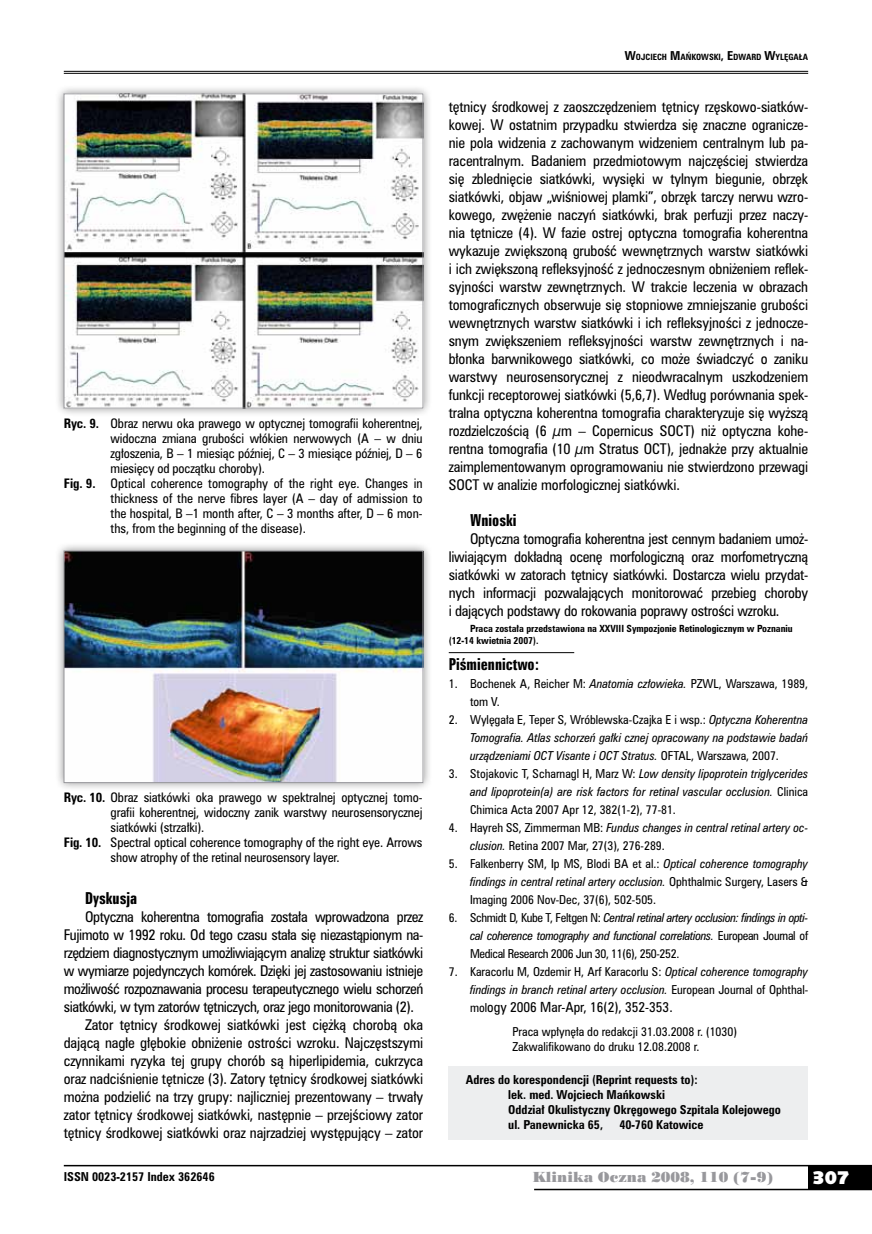
<style>
.page{position:relative;width:872px;height:1234px;background:#fff}
.page>*{position:absolute;margin:0;border:0;box-sizing:border-box;transform-origin:0 0}
.t1{font:18px "Humanst 531 U Blk PL";color:#fff}
.t2{font:15px "Zurich Bd X Cn PL";color:#000}
.t3{font:13.5px/18px "Zurich Cn PL";letter-spacing:-.01em;color:#000;text-align:justify}
.t4{font:13.5px "Zurich Cn PL";letter-spacing:-.03em;color:#000}
.t5{font:13.5px "Poster Bodoni PL";color:#98989c}
.t6{font:12.75px "Zurich Cn PL";color:#000}
.t7{font:12px "Zurich Cn PL";letter-spacing:-.01em;color:#000}
.t8{font:italic 11.25px/18px "Zurich Cn PL";color:#000;text-align:justify}
.t9{font:11.25px/18px "Zurich Cn PL";color:#000}
.t10{font:700 11.25px/15px "Zurich Cn PL";color:#000}
.t11{font:700 9px/12px "Zurich Cn PL";color:#000}
.t12{font:700 7.8px "Zurich Cn PL";color:#000}
.s1{font-weight:700}
.s2{font-size:11.25px}
.s3{font-style:italic}
.s4{font-style:normal}
</style>
<div class="page">
<div style="left:808px;top:1165px;width:64px;height:24px;background:#000"></div>
<hr style="left:64px;top:1164px;width:808px;height:2px;background:#000">
<hr style="left:534px;top:1188px;width:338px;height:1px;background:#000">
<hr style="left:64px;top:71px;width:744px;height:1px;background:#000">
<hr style="left:64px;top:73px;width:744px;height:1px;background:#000">
<hr style="left:449px;top:652px;width:125px;height:1px;background:#000">
<div style="left:449px;top:1066px;width:359px;height:73px;background:#edeeef"></div>
<div style="left:55px;top:85px;width:377px;height:332px;background:#000;opacity:.45"></div>
<img style="left:66px;top:96px;width:355px;height:310px">
<div style="left:64px;top:94px;width:359px;height:314px;border:1px solid #98989c"></div>
<div style="left:55px;top:541px;width:377px;height:250px;background:#000;opacity:.45"></div>
<img style="left:66px;top:552px;width:355px;height:228px">
<div style="left:64px;top:550px;width:359px;height:232px;border:1px solid #98989c"></div>
<p class="t7" style="left:64px;top:415px;width:360px"><span class="s1">Ryc. 9.</span> Obraz nerwu oka prawego w optycznej tomografii koherentnej,</p>
<p class="t7" style="left:111px;top:430px;width:313px">widoczna zmiana grubości włókien nerwowych (A – w dniu</p>
<p class="t7" style="left:111px;top:445px;width:313px">zgłoszenia, B – 1 miesiąc później, C – 3 miesiące później, D – 6</p>
<p class="t7" style="left:111px;top:460px;width:156px">miesięcy od początku choroby).</p>
<p class="t7" style="left:64px;top:475px;width:360px"><span class="s1">Fig. 9.</span> Optical coherence tomography of the right eye. Changes in</p>
<p class="t7" style="left:111px;top:490px;width:313px">thickness of the nerve fibres layer (A – day of admission to</p>
<p class="t7" style="left:111px;top:505px;width:313px">the hospital, B –1 month after, C – 3 months after, D – 6 mon-</p>
<p class="t7" style="left:111px;top:520px;width:197px">ths, from the beginning of the disease).</p>
<p class="t7" style="left:64px;top:789px;width:360px"><span class="s1">Ryc. 10.</span> Obraz siatkówki oka prawego w spektralnej optycznej tomo-</p>
<p class="t7" style="left:111px;top:804px;width:313px">grafii koherentnej, widoczny zanik warstwy neurosensorycznej</p>
<p class="t7" style="left:111px;top:819px;width:95px">siatkówki (strzałki).</p>
<p class="t7" style="left:64px;top:834px;width:360px"><span class="s1">Fig. 10.</span> Spectral optical coherence tomography of the right eye. Arrows</p>
<p class="t7" style="left:111px;top:849px;width:230px">show atrophy of the retinal neurosensory layer.</p>
<p class="t2" style="left:85px;top:888px;width:54px">Dyskusja</p>
<p class="t4" style="left:85px;top:907px;width:340px">Optyczna koherentna tomografia została wprowadzona przez</p>
<p class="t4" style="left:64px;top:925px;width:361px">Fujimoto w 1992 roku. Od tego czasu stała się niezastąpionym na-</p>
<p class="t4" style="left:64px;top:943px;width:361px">rzędziem diagnostycznym umożliwiającym analizę struktur siatkówki</p>
<p class="t4" style="left:64px;top:961px;width:361px">w wymiarze pojedynczych komórek. Dzięki jej zastosowaniu istnieje</p>
<p class="t4" style="left:64px;top:979px;width:361px">możliwość rozpoznawania procesu terapeutycznego wielu schorzeń</p>
<p class="t4" style="left:64px;top:997px;width:351px">siatkówki, w tym zatorów tętniczych, oraz jego monitorowania (2).</p>
<p class="t3" style="left:85px;top:1015px;width:340px">Zator tętnicy środkowej siatkówki jest ciężką chorobą oka</p>
<p class="t3" style="left:64px;top:1033px;width:361px">dającą nagłe głębokie obniżenie ostrości wzroku. Najczęstszymi</p>
<p class="t3" style="left:64px;top:1051px;width:361px">czynnikami ryzyka tej grupy chorób są hiperlipidemia, cukrzyca</p>
<p class="t3" style="left:64px;top:1069px;width:361px">oraz nadciśnienie tętnicze (3). Zatory tętnicy środkowej siatkówki</p>
<p class="t3" style="left:64px;top:1087px;width:361px">można podzielić na trzy grupy: najliczniej prezentowany – trwały</p>
<p class="t3" style="left:64px;top:1105px;width:361px">zator tętnicy środkowej siatkówki, następnie – przejściowy zator</p>
<p class="t3" style="left:64px;top:1123px;width:361px">tętnicy środkowej siatkówki oraz najrzadziej występujący – zator</p>
<p class="t12" style="left:625px;top:52px;width:185px"><span class="s2">W</span>OJCIECH <span class="s2">M</span>AŃKOWSKI<span class="s2">, E</span> DWARD <span class="s2">W</span>YLĘGAŁA</p>
<p class="t3" style="left:449px;top:97px;width:361px">tętnicy środkowej z zaoszczędzeniem tętnicy rzęskowo-siatków&shy;kowej. W ostatnim przypadku stwierdza się znaczne ogranicze&shy;nie pola widzenia z zachowanym widzeniem centralnym lub pa&shy;racentralnym. Badaniem przedmiotowym najczęściej stwierdza się zblednięcie siatkówki, wysięki w tylnym biegunie, obrzęk siatkówki, objaw „wiśniowej plamki”, obrzęk tarczy nerwu wzro&shy;kowego, zwężenie naczyń siatkówki, brak perfuzji przez naczy&shy;nia tętnicze (4). W fazie ostrej optyczna tomografia koherentna wykazuje zwiększoną grubość wewnętrznych warstw siatkówki i ich zwiększoną refleksyjność z jednoczesnym obniżeniem reflek&shy;syjności warstw zewnętrznych. W trakcie leczenia w obrazach tomograficznych obserwuje się stopniowe zmniejszanie grubości wewnętrznych warstw siatkówki i ich refleksyjności z jednocze&shy;snym zwiększeniem refleksyjności warstw zewnętrznych i na&shy;błonka barwnikowego siatkówki, co może świadczyć o zaniku warstwy neurosensorycznej z nieodwracalnym uszkodzeniem funkcji receptorowej siatkówki (5,6,7). Według porównania spek&shy;tralna optyczna koherentna tomografia charakteryzuje się wyższą rozdzielczością (6 μm – Copernicus SOCT) niż optyczna kohe&shy;rentna tomografia (10 µm Stratus OCT), jednakże przy aktualnie zaimplementowanym oprogramowaniu nie stwierdzono przewagi SOCT w analizie morfologicznej siatkówki.</p>
<p class="t2" style="left:470px;top:510px;width:48px">Wnioski</p>
<p class="t3" style="left:449px;top:529px;width:361px;text-indent:21px">Optyczna tomografia koherentna jest cennym badaniem umoż&shy;liwiającym dokładną ocenę morfologiczną oraz morfometryczną siatkówki w zatorach tętnicy siatkówki. Dostarcza wielu przydat&shy;nych informacji pozwalających monitorować przebieg choroby i dających podstawy do rokowania poprawy ostrości wzroku.</p>
<p class="t11" style="left:449px;top:622px;width:345px;text-indent:21px">Praca została przedstawiona na XXVIII Sympozjonie Retinologicznym w Poznaniu (12-14 kwietnia 2007).</p>
<p class="t2" style="left:449px;top:654px;width:92px">Piśmiennictwo:</p>
<p class="t9" style="left:470px;top:674px;width:340px;text-indent:-21px">1. Bochenek A, Reicher M: <span class="s3">Anatomia człowieka.</span> PZWL, Warszawa, 1989, tom V.</p>
<p class="t8" style="left:470px;top:710px;width:340px;text-indent:-21px"><span class="s4">2. Wylęgała E, Teper S, Wróblewska-Czajka E i wsp.:</span> Optyczna Koherentna Tomografia. Atlas schorzeń gałki cznej opracowany na podstawie badań urządzeniami OCT Visante i OCT Stratus. <span class="s4">OFTAL, Warszawa, 2007.</span></p>
<p class="t8" style="left:470px;top:764px;width:340px;text-indent:-21px"><span class="s4">3. Stojakovic T, Scharnagl H, Marz W:</span> Low density lipoprotein triglycerides and lipoprotein(a) are risk factors for retinal vascular occlusion. <span class="s4">Clinica Chimica Acta 2007 Apr 12, 382(1-2), 77-81.</span></p>
<p class="t9" style="left:470px;top:818px;width:340px;text-indent:-21px">4. Hayreh SS, Zimmerman MB: <span class="s3">Fundus changes in central retinal artery oc&shy;clusion.</span> Retina 2007 Mar, 27(3), 276-289.</p>
<p class="t9" style="left:470px;top:854px;width:340px;text-align:justify;text-indent:-21px">5. Falkenberry SM, Ip MS, Blodi BA et al.: <span class="s3">Optical coherence tomography findings in central retinal artery occlusion.</span> Ophthalmic Surgery, Lasers &amp; Imaging 2006 Nov-Dec, 37(6), 502-505.</p>
<p class="t8" style="left:470px;top:908px;width:340px;text-indent:-21px"><span class="s4">6. Schmidt D, Kube T, Feltgen N:</span> Central retinal artery occlusion: findings in opti&shy;cal coherence tomography and functional correlations. <span class="s4">European Journal of Medical Research 2006 Jun 30, 11(6), 250-252.</span></p>
<p class="t8" style="left:449px;top:962px;width:361px;text-align:right"><span class="s4">7. Karacorlu M, Ozdemir H, Arf Karacorlu S:</span> Optical coherence tomography findings in branch retinal artery occlusion. <span class="s4">European Journal of Ophthal-</span></p>
<p class="t6" style="left:470px;top:998px;width:204px"><span class="s2">mol</span>ogy 2006 Mar-Apr, 16(2), 352-353.</p>
<p class="t9" style="left:512px;top:1023px;width:226px;line-height:15px">Praca wpłynęła do redakcji 31.03.2008 r. (1030)<br>Zakwalifikowano do druku 12.08.2008 r.</p>
<p class="t10" style="left:508px;top:1071px;width:274px;text-indent:-43px">Adres do korespondencji (Reprint requests to):<br>lek. med. Wojciech Mańkowski<br>Oddział Okulistyczny Okręgowego Szpitala Kolejowego ul. Panewnicka 65,</p>
<p class="t10" style="left:619px;top:1116px;width:86px">40-760 Katowice</p>
<p class="t10" style="left:64px;top:1168px;width:152px">ISSN 0023-2157 Index 362646</p>
<p class="t5" style="left:532px;top:1168px;width:242px">Klinika Oczna 2008, 110 (7-9)</p>
<h1 class="t1" style="left:812px;top:1165px;width:38px">307</h1>
</div>
